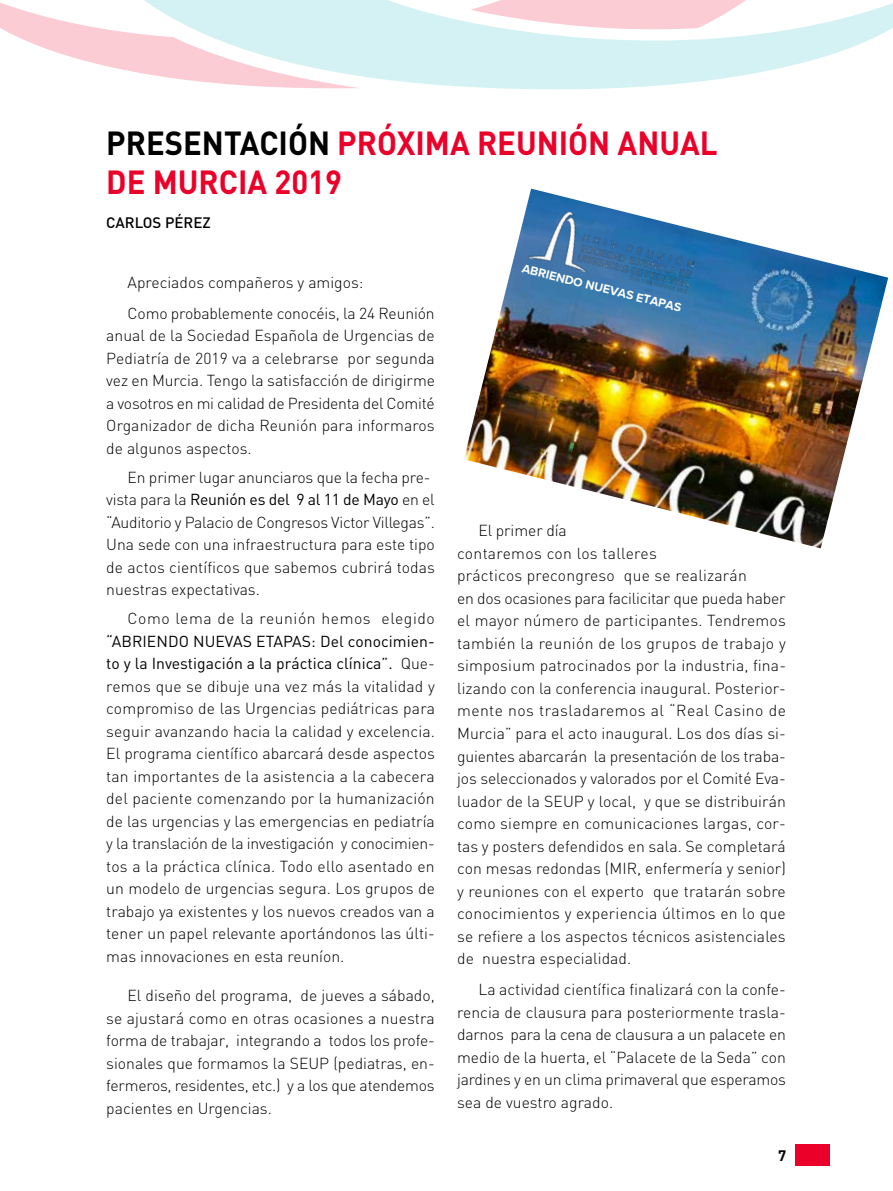
<style>
.page{position:relative;width:893px;height:1191px;background:#fff}
.page>*{position:absolute;margin:0;border:0;box-sizing:border-box;transform-origin:0 0}
.t1{font:700 33px/39px "DIN";color:#ea0029;scale:.94 1}
.t2{font:300 15.75px/22.5px "DIN";letter-spacing:.005em;color:#000;text-align:justify}
.t3{font:300 15.75px "DIN";letter-spacing:.035em;color:#000}
.t4{font:500 15px "DIN";color:#000}
.t5{font:700 15px "DIN";color:#000}
.t6{font:700 12.45px "Proxima Nova";color:#fff}
.s1{color:#000}
.s2{font-weight:400}
</style>
<div class="page">
<svg style="left:0;top:3px;width:88px;height:59px"></svg>
<svg style="left:88px;top:0;width:805px;height:89px;fill:#d4f2f4"></svg>
<img style="left:465px;top:189px;width:423px;height:359px">
<img style="left:527px;top:205px;width:172px;height:92px">
<div style="left:795px;top:1144px;width:34px;height:22px;background:#ea0029"></div>
<h1 class="t1" style="left:106px;top:122px;width:652px"><span class="s1">PRESENTACIÓN</span> PRÓXIMA REUNIÓN ANUAL<br>DE MURCIA 2019</h1>
<p class="t4" style="left:106px;top:213px;width:106px">CARLOS PÉREZ</p>
<p class="t6" style="left:524px;top:261px;width:165px;rotate:14deg">ABRIENDO NUEVAS ETAPAS</p>
<p class="t2" style="left:128px;top:266px;width:309px;line-height:31px">Apreciados compañeros y amigos:<br>Como probablemente conocéis, la 24 Reunión</p>
<p class="t2" style="left:106px;top:324px;width:330px">anual de la Sociedad Española de Urgencias de Pediatría de 2019 va a celebrarse por segunda vez en Murcia. Tengo la satisfacción de dirigirme a vosotros en mi calidad de Presidenta del Comité Organizador de dicha Reunión para informaros de algunos aspectos.</p>
<p class="t2" style="left:106px;top:465px;width:330px;text-align:left;text-indent:21px">En primer lugar anunciaros que la fecha pre&shy;vista para la <span class="s2">Reunión es del 9 al 11 de Mayo</span> en el “Auditorio y Palacio de Congresos Victor Villegas”.<br>Una sede con una infraestructura para este tipo de actos científicos que sabemos cubrirá todas nuestras expectativas.</p>
<p class="t3" style="left:128px;top:608px;width:309px">Como lema de la reunión hemos elegido</p>
<p class="t2" style="left:106px;top:629px;width:330px"><span class="s2">“ABRIENDO NUEVAS ETAPAS: Del conocimien&shy;to y la Investigación a la práctica clínica”.</span> Que&shy;remos que se dibuje una vez más la vitalidad y compromiso de las Urgencias pediátricas para seguir avanzando hacia la calidad y excelencia.<br>El programa científico abarcará desde aspectos tan importantes de la asistencia a la cabecera del paciente comenzando por la humanización de las urgencias y las emergencias en pediatría y la translación de la investigación y conocimien&shy;tos a la práctica clínica. Todo ello asentado en un modelo de urgencias segura. Los grupos de trabajo ya existentes y los nuevos creados van a tener un papel relevante aportándonos las últi&shy;mas innovaciones en esta reuníon.</p>
<p class="t2" style="left:106px;top:984px;width:330px;text-indent:21px">El diseño del programa, de jueves a sábado, se ajustará como en otras ocasiones a nuestra forma de trabajar, integrando a todos los profe&shy;sionales que formamos la SEUP (pediatras, en&shy;fermeros, residentes, etc.) y a los que atendemos pacientes en Urgencias.</p>
<p class="t2" style="left:457px;top:519px;width:330px;text-align:left;text-indent:21px">El primer día<br>contaremos con los talleres<br>prácticos precongreso que se realizarán<br>en dos ocasiones para facilicitar que pueda haber el mayor número de participantes. Tendremos también la reunión de los grupos de trabajo y simposium patrocinados por la industria, fina&shy;lizando con la conferencia inaugural. Posterior&shy;mente nos trasladaremos al “Real Casino de Murcia” para el acto inaugural. Los dos días si&shy;guientes abarcarán la presentación de los traba&shy;jos seleccionados y valorados por el Comité Eva&shy;luador de la SEUP y local, y que se distribuirán como siempre en comunicaciones largas, cor&shy;tas y posters defendidos en sala. Se completará con mesas redondas (MIR, enfermería y senior) y reuniones con el experto que tratarán sobre conocimientos y experiencia últimos en lo que se refiere a los aspectos técnicos asistenciales de nuestra especialidad.</p>
<p class="t2" style="left:457px;top:978px;width:330px;text-indent:21px">La actividad científica finalizará con la confe&shy;rencia de clausura para posteriormente trasla&shy;darnos para la cena de clausura a un palacete en medio de la huerta, el “Palacete de la Seda” con jardines y en un clima primaveral que esperamos sea de vuestro agrado.</p>
<p class="t5" style="left:778px;top:1146px;width:10px">7</p>
</div>
